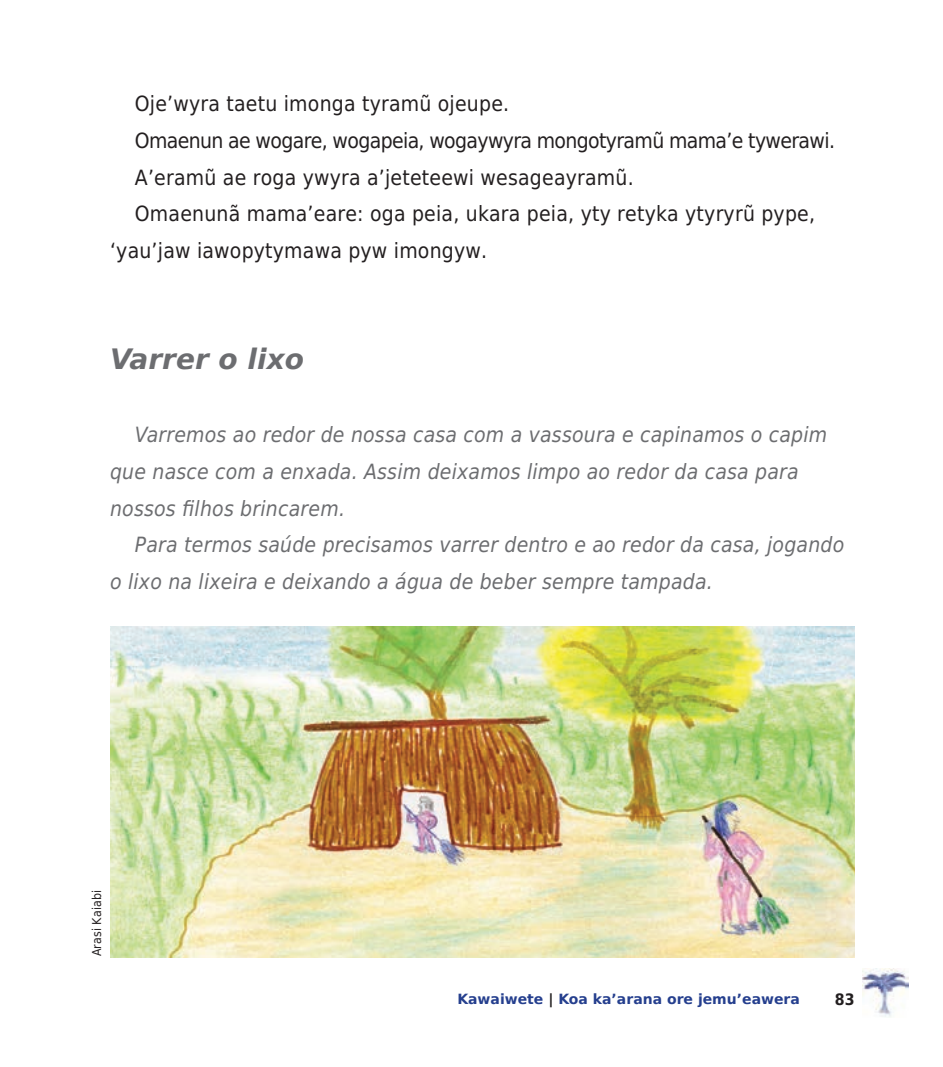
<style>
.page{position:relative;width:943px;height:1067px;background:#fff}
.page>*{position:absolute;margin:0;border:0;box-sizing:border-box;transform-origin:0 0}
.t1{font:italic 700 28px "DejaVu Sans";color:#6c6d70}
.t2{font:italic 21px/36.8px "DejaVu Sans Condensed";letter-spacing:.01em;color:#6c6d70}
.t3{font:21px "DejaVu Sans Condensed";letter-spacing:.01em;color:#231f20}
.t4{font:21px "DejaVu Sans Condensed";letter-spacing:-.03em;color:#231f20}
.t5{font:700 15.75px "DejaVu Sans Condensed";color:#231f20}
.t6{font:700 14px "DejaVu Sans";color:#253f8e}
.t7{font:12.25px "DejaVu Sans Condensed";letter-spacing:.01em;color:#231f20}
.s1{color:#231f20}
</style>
<div class="page">
<img style="left:863px;top:968px;width:45px;height:49px">
<img style="left:110px;top:626px;width:744px;height:330px">
<p class="t3" style="left:135px;top:87px;width:376px">Oje’wyra taetu imonga tyramũ ojeupe.</p>
<p class="t4" style="left:135px;top:123px;width:701px">Omaenun ae wogare, wogapeia, wogaywyra mongotyramũ mama’e tywerawi.</p>
<p class="t3" style="left:135px;top:160px;width:500px">A’eramũ ae roga ywyra a’jeteteewi wesageayramũ.</p>
<p class="t3" style="left:135px;top:197px;width:681px">Omaenunã mama’eare: oga peia, ukara peia, yty retyka ytyryrũ pype,</p>
<p class="t3" style="left:110px;top:234px;width:378px">‘yau’jaw iawopytymawa pyw imongyw.</p>
<h1 class="t1" style="left:110px;top:337px;width:196px">Varrer o lixo</h1>
<p class="t2" style="left:110px;top:416px;width:718px;text-indent:25px">Varremos ao redor de nossa casa com a vassoura e capinamos o capim que nasce com a enxada. Assim deixamos limpo ao redor da casa para nossos filhos brincarem.</p>
<p class="t2" style="left:110px;top:526px;width:735px;text-indent:25px">Para termos saúde precisamos varrer dentro e ao redor da casa, jogando o lixo na lixeira e deixando a água de beber sempre tampada.</p>
<p class="t7" style="left:87px;top:956px;width:68px;rotate:-90deg">Arasi Kaiabi</p>
<p class="t6" style="left:457px;top:987px;width:344px">Kawaiwete <span class="s1">|</span> Koa ka’arana ore jemu’eawera</p>
<p class="t5" style="left:834px;top:985px;width:21px">83</p>
</div>
